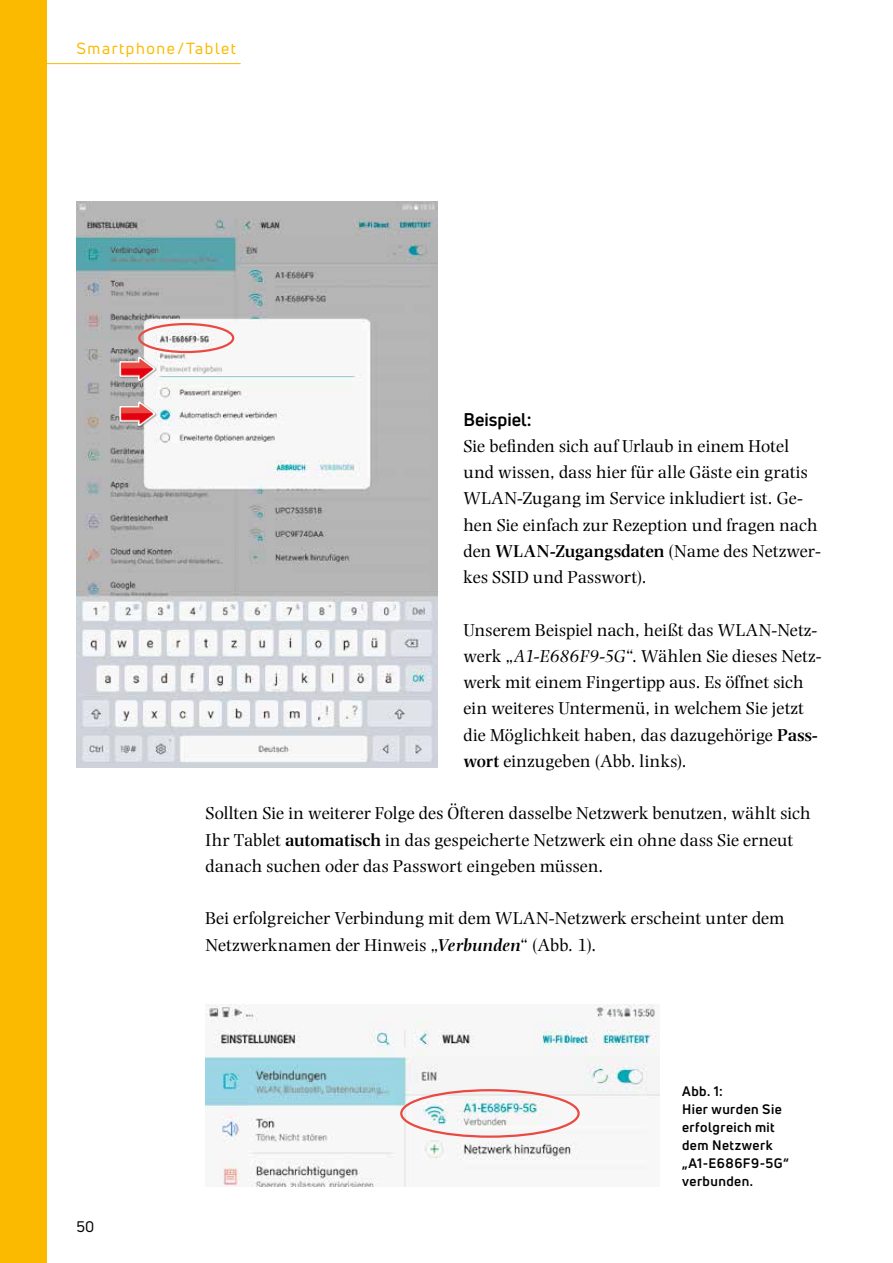
<style>
.page{position:relative;width:893px;height:1263px;background:#fff}
.page>*{position:absolute;margin:0;border:0;box-sizing:border-box;transform-origin:0 0}
.t1{font:18px/26.2px "Photina MT Std";letter-spacing:.005em;color:#000}
.t2{font:700 18px "Uni Neue";color:#000}
.t3{font:15.75px "Uni Neue";letter-spacing:.1em;color:#fbba00}
.t4{font:15px "Uni Neue";color:#000}
.t5{font:700 13.5px/18px "Uni Neue";letter-spacing:.03em;color:#000}
.s1{font-weight:600}
.s2{font-style:italic}
.s3{font-weight:600;font-style:italic}
</style>
<div class="page">
<hr style="left:0;top:63px;width:241px;height:1px;background:#fbba00">
<div style="left:0;top:0;width:47px;height:1263px;background:#fbba00"></div>
<img style="left:77px;top:201px;width:361px;height:566px">
<img style="left:206px;top:1004px;width:453px;height:182px">
<div style="left:119px;top:402px;width:38px;height:25px;background:#000;opacity:.3"></div>
<svg style="left:119px;top:401px;width:36px;height:25px"></svg>
<div style="left:119px;top:357px;width:38px;height:26px;background:#000;opacity:.3"></div>
<svg style="left:119px;top:356px;width:36px;height:25px"></svg>
<div style="left:400px;top:1089px;width:180px;height:49px;border:2px solid #e94a42;border-radius:50%"></div>
<div style="left:138px;top:323px;width:96px;height:30px;border:2px solid #e94a42;border-radius:50%"></div>
<p class="t3" style="left:77px;top:39px;width:161px">Smartphone/Tablet</p>
<p class="t2" style="left:463px;top:408px;width:70px">Beispiel:</p>
<p class="t1" style="left:463px;top:433px;width:359px">Sie befinden sich auf Urlaub in einem Hotel und wissen, dass hier für alle Gäste ein gratis WLAN-Zugang im Service inkludiert ist. Ge&shy;hen Sie einfach zur Rezeption und fragen nach den <span class="s1">WLAN-Zugangsdaten</span> (Name des Netzwer&shy;kes SSID und Passwort).</p>
<p class="t1" style="left:463px;top:617px;width:360px">Unserem Beispiel nach, heißt das WLAN-Netz&shy;werk „<span class="s2">A1-E686F9-5G</span>“. Wählen Sie dieses Netz&shy;werk mit einem Fingertipp aus. Es öffnet sich ein weiteres Untermenü, in welchem Sie jetzt die Möglichkeit haben, das dazugehörige <span class="s1">Pass&shy;wort</span> einzugeben (Abb. links).</p>
<p class="t1" style="left:205px;top:800px;width:606px">Sollten Sie in weiterer Folge des Öfteren dasselbe Netzwerk benutzen, wählt sich<br>Ihr Tablet <span class="s1">automatisch</span> in das gespeicherte Netzwerk ein ohne dass Sie erneut danach suchen oder das Passwort eingeben müssen.</p>
<p class="t1" style="left:205px;top:905px;width:580px">Bei erfolgreicher Verbindung mit dem WLAN-Netzwerk erscheint unter dem<br>Netzwerknamen der Hinweis „<span class="s3">Verbunden</span>“ (Abb. 1).</p>
<p class="t4" style="left:77px;top:1217px;width:19px">50</p>
<p class="t5" style="left:682px;top:1082px;width:108px">Abb. 1:<br>Hier wurden Sie erfolgreich mit dem Netzwerk „A1-E686F9-5G“ verbunden.</p>
</div>
